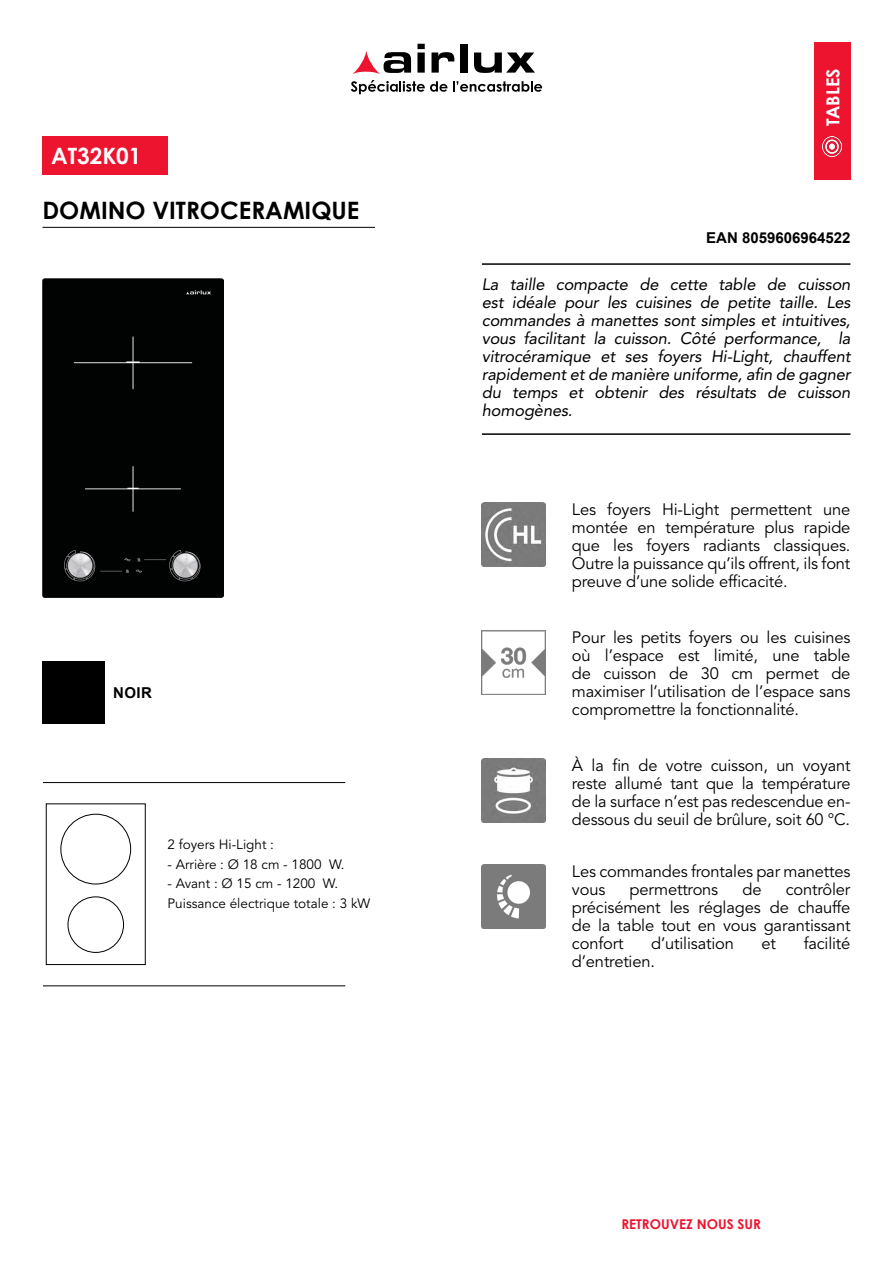
<style>
.page{position:relative;width:893px;height:1263px;background:#fff}
.page>*{position:absolute;margin:0;border:0;box-sizing:border-box;transform-origin:0 0}
.t1{font:700 24px "Century Gothic";color:#000}
.t2{font:700 22.5px "Century Gothic";color:#fff}
.t3{font:700 18px "Century Gothic";color:#fff}
.t4{font:16.5px/18px "Avenir LT Std";letter-spacing:-.01em;color:#000;text-align:justify}
.t5{font:italic 16.5px/18px "Avenir LT Std";letter-spacing:-.01em;color:#000;text-align:justify}
.t6{font:700 15px "Arial";color:#000}
.t7{font:13.5px/19.5px "Avenir LT Std";color:#000}
.t8{font:700 13.5px "Century Gothic";color:#ed1430}
</style>
<div class="page">
<div style="left:814px;top:43px;width:36px;height:137px;background:#ed1430"></div>
<hr style="left:482px;top:263px;width:368px;height:2px;background:#000">
<hr style="left:482px;top:433px;width:368px;height:2px;background:#000">
<div style="left:43px;top:136px;width:125px;height:38px;background:#ed1430"></div>
<hr style="left:43px;top:227px;width:332px;height:1px;background:#000">
<div style="left:43px;top:661px;width:62px;height:63px;background:#000"></div>
<svg style="left:351px;top:44px;width:191px;height:50px"></svg>
<img style="left:822px;top:136px;width:20px;height:20px">
<img style="left:482px;top:631px;width:64px;height:63px">
<img style="left:482px;top:503px;width:64px;height:64px">
<hr style="left:43px;top:782px;width:302px;height:1px;background:#000">
<hr style="left:43px;top:985px;width:302px;height:1px;background:#000">
<img style="left:482px;top:759px;width:64px;height:63px">
<div style="left:43px;top:279px;width:180px;height:318px;background:#010202"></div>
<div style="left:46px;top:803px;width:100px;height:162px;border:1px solid #000"></div>
<div style="left:60px;top:814px;width:71px;height:70px;border:1px solid #000;border-radius:50%"></div>
<div style="left:68px;top:896px;width:56px;height:57px;border:1px solid #000;border-radius:50%"></div>
<img style="left:482px;top:865px;width:64px;height:64px">
<h2 class="t2" style="left:51px;top:138px;width:92px">AT32K01</h2>
<h1 class="t1" style="left:43px;top:192px;width:318px">DOMINO VITROCERAMIQUE</h1>
<p class="t6" style="left:113px;top:682px;width:41px">NOIR</p>
<p class="t7" style="left:168px;top:835px;width:108px">2 foyers Hi-Light :</p>
<p class="t7" style="left:168px;top:855px;width:179px">- Arrière : Ø 18 cm - 1800 W.</p>
<p class="t7" style="left:168px;top:874px;width:204px">- Avant : Ø 15 cm - 1200 W.<br>Puissance électrique totale : 3 kW</p>
<p class="t3" style="left:819px;top:126px;width:59px;rotate:-90deg">TABLES</p>
<p class="t6" style="left:706px;top:227px;width:146px">EAN 8059606964522</p>
<p class="t5" style="left:482px;top:276px;width:370px">La taille compacte de cette table de cuisson est idéale pour les cuisines de petite taille. Les commandes à manettes sont simples et intuitives, vous facilitant la cuisson. Côté performance, la vitrocéramique et ses foyers Hi-Light, chauffent rapidement et de manière uniforme, afin de gagner du temps et obtenir des résultats de cuisson homogènes.</p>
<p class="t4" style="left:572px;top:501px;width:280px">Les foyers Hi-Light permettent une montée en température plus rapide que les foyers radiants classiques.<br>Outre la puissance qu’ils offrent, ils font preuve d’une solide efficacité.</p>
<p class="t4" style="left:572px;top:629px;width:280px">Pour les petits foyers ou les cuisines où l’espace est limité, une table de cuisson de 30 cm permet de maximiser l’utilisation de l’espace sans compromettre la fonctionnalité.</p>
<p class="t4" style="left:572px;top:757px;width:280px">À la fin de votre cuisson, un voyant reste allumé tant que la température de la surface n’est pas redescendue en&shy;dessous du seuil de brûlure, soit 60 °C.</p>
<p class="t4" style="left:572px;top:863px;width:280px">Les commandes frontales par manettes vous</p>
<p class="t4" style="left:572px;top:881px;width:280px;text-indent:214px">contrôler précisément les réglages de chauffe de la table tout en vous garantissant confort</p>
<p class="t4" style="left:630px;top:881px;width:90px">permettrons</p>
<p class="t4" style="left:742px;top:881px;width:21px">de</p>
<p class="t4" style="left:651px;top:935px;width:84px">d’utilisation</p>
<p class="t4" style="left:762px;top:935px;width:16px">et</p>
<p class="t4" style="left:804px;top:935px;width:48px">facilité</p>
<p class="t4" style="left:572px;top:953px;width:85px">d’entretien.</p>
<p class="t8" style="left:621px;top:1213px;width:141px">RETROUVEZ NOUS SUR</p>
</div>
